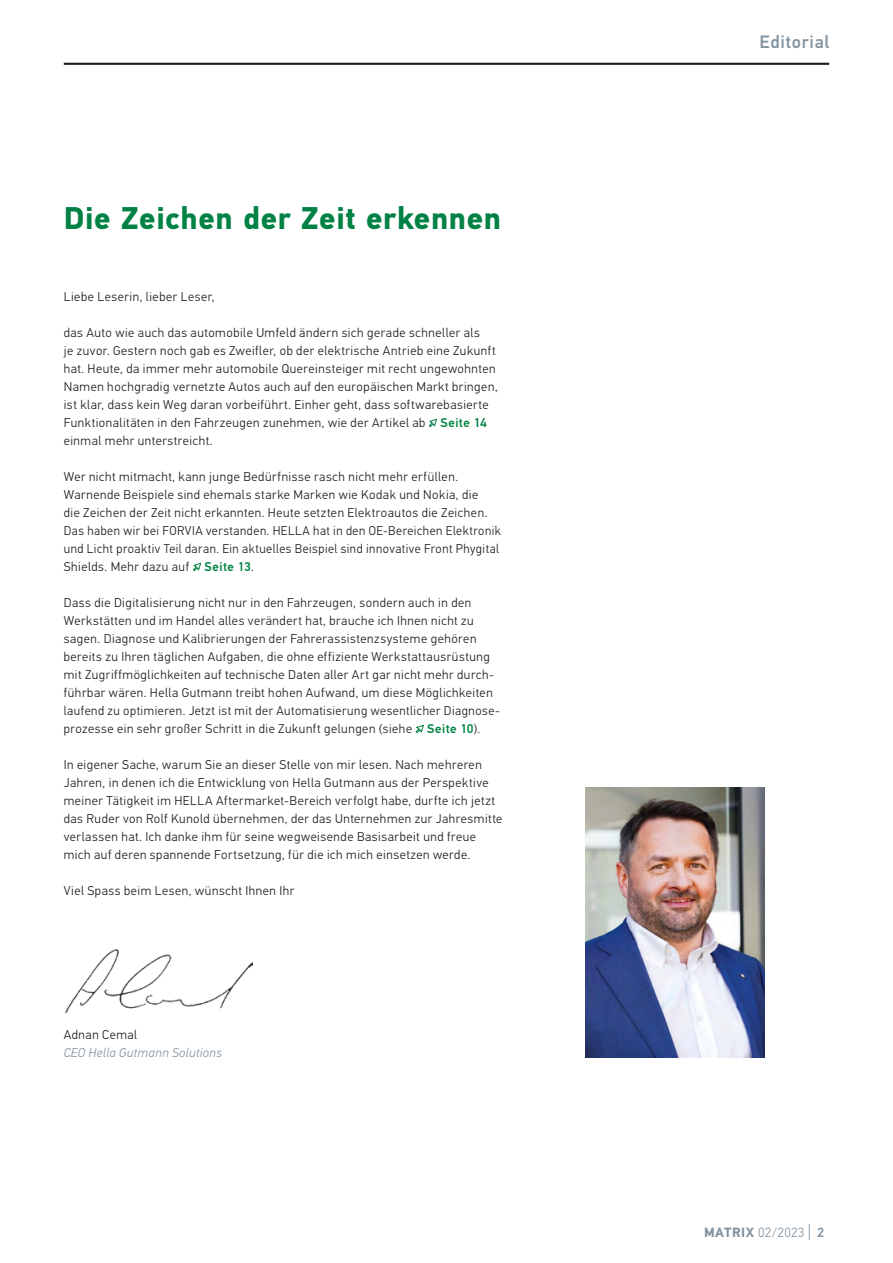
<style>
.page{position:relative;width:893px;height:1263px;background:#fff}
.page>*{position:absolute;margin:0;border:0;box-sizing:border-box;transform-origin:0 0}
.t1{font:700 31.5px "Hella DIN Universal";letter-spacing:.015em;color:#008244}
.t2{font:500 18px "Hella DIN Universal";letter-spacing:.04em;color:#8495a2}
.t3{font:300 13.5px "Hella DIN Universal";letter-spacing:.02em;color:#8495a2}
.t4{font:300 12.75px/18px "Hella DIN Universal";letter-spacing:.045em;color:#1d1d1b}
.t5{font:italic 300 12.75px "Hella DIN Universal";letter-spacing:.03em;color:#8495a2}
.s1{font-weight:500;color:#008244}
.s2{font-weight:700}
.s3{font-size:18px}
.s4{font-weight:500}
</style>
<div class="page">
<hr style="left:64px;top:63px;width:765px;height:2px;background:#1d1d1b">
<svg style="left:429px;top:418px;width:8px;height:9px"></svg>
<svg style="left:193px;top:562px;width:9px;height:9px"></svg>
<svg style="left:415px;top:724px;width:9px;height:9px"></svg>
<img style="left:66px;top:949px;width:187px;height:64px">
<img style="left:585px;top:787px;width:179px;height:270px">
<h1 class="t1" style="left:64px;top:198px;width:439px">Die Zeichen der Zeit erkennen</h1>
<p class="t4" style="left:64px;top:289px;width:152px">Liebe Leserin, lieber Leser,</p>
<p class="t4" style="left:64px;top:325px;width:435px">das Auto wie auch das automobile Umfeld ändern sich gerade schneller als<br>je zuvor. Gestern noch gab es Zweifler, ob der elektrische Antrieb eine Zukunft hat. Heute, da immer mehr automobile Quereinsteiger mit recht ungewohnten Namen hochgradig vernetzte Autos auch auf den europäischen Markt bringen, ist klar, dass kein Weg daran vorbeiführt. Einher geht, dass softwarebasierte Funktionalitäten in den Fahrzeugen zunehmen, wie der Artikel ab <span class="s1">Seite 14 </span>einmal mehr unterstreicht.</p>
<p class="t4" style="left:64px;top:469px;width:439px">Wer nicht mitmacht, kann junge Bedürfnisse rasch nicht mehr erfüllen.<br>Warnende Beispiele sind ehemals starke Marken wie Kodak und Nokia, die<br>die Zeichen der Zeit nicht erkannten. Heute setzten Elektroautos die Zeichen.<br>Das haben wir bei FORVIA verstanden. HELLA hat in den OE-Bereichen Elektronik und Licht proaktiv Teil daran. Ein aktuelles Beispiel sind innovative Front Phygital Shields. Mehr dazu auf <span class="s1">Seite 13</span>.</p>
<p class="t4" style="left:64px;top:595px;width:437px">Dass die Digitalisierung nicht nur in den Fahrzeugen, sondern auch in den Werkstätten und im Handel alles verändert hat, brauche ich Ihnen nicht zu sagen. Diagnose und Kalibrierungen der Fahrerassistenzsysteme gehören bereits zu Ihren täglichen Aufgaben, die ohne effiziente Werkstattausrüstung mit Zugriffmöglichkeiten auf technische Daten aller Art gar nicht mehr durch&shy;führbar wären. Hella Gutmann treibt hohen Aufwand, um diese Möglichkeiten laufend zu optimieren. Jetzt ist mit der Automatisierung wesentlicher Diagnose&shy;prozesse ein sehr großer Schritt in die Zukunft gelungen (siehe <span class="s1">Seite 10</span>).</p>
<p class="t4" style="left:64px;top:757px;width:440px">In eigener Sache, warum Sie an dieser Stelle von mir lesen. Nach mehreren Jahren, in denen ich die Entwicklung von Hella Gutmann aus der Perspektive meiner Tätigkeit im HELLA Aftermarket-Bereich verfolgt habe, durfte ich jetzt das Ruder von Rolf Kunold übernehmen, der das Unternehmen zur Jahresmitte verlassen hat. Ich danke ihm für seine wegweisende Basisarbeit und freue mich auf deren spannende Fortsetzung, für die ich mich einsetzen werde.</p>
<p class="t4" style="left:64px;top:883px;width:232px">Viel Spass beim Lesen, wünscht Ihnen Ihr</p>
<p class="t4" style="left:64px;top:1027px;width:75px">Adnan Cemal</p>
<p class="t5" style="left:64px;top:1045px;width:160px">CEO Hella Gutmann Solutions</p>
<h2 class="t2" style="left:759px;top:30px;width:71px">Editorial</h2>
<p class="t3" style="left:704px;top:1224px;width:122px"><span class="s2">MATRIX</span> 02/2023 <span class="s3">|</span> <span class="s4">2</span></p>
</div>
